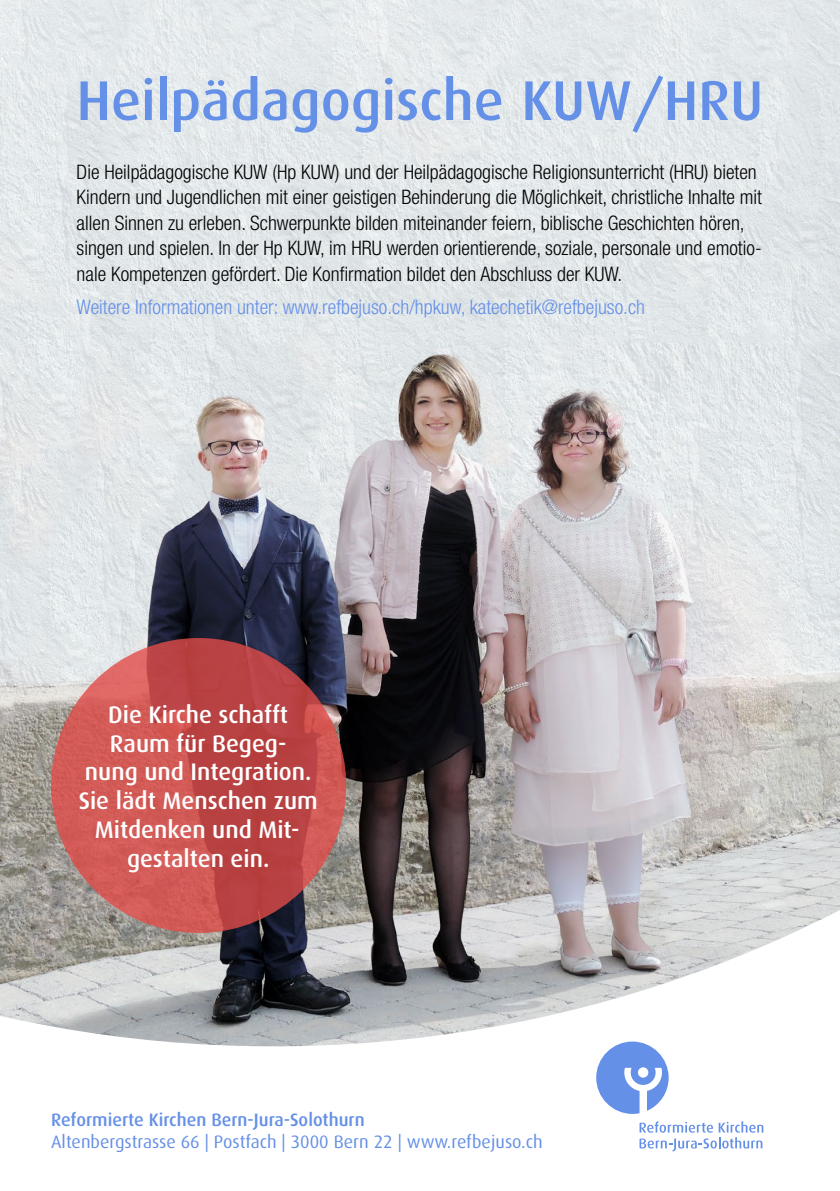
<style>
.page{position:relative;width:840px;height:1191px;background:#fff}
.page>*{position:absolute;margin:0;border:0;box-sizing:border-box;transform-origin:0 0}
.t1{font:500 56px "Dax";color:#6590e7}
.t2{font:500 24px/28.8px "Dax";color:#fff;text-align:center}
.t3{font:300 condensed 20px/25.6px "Helvetica Neue LT Std";color:#000}
.t4{font:300 condensed 20px "Helvetica Neue LT Std";color:#6590e7}
.t5{font:18px "Dax";color:#6590e7}
.t6{font:500 18px "Dax";color:#6590e7}
</style>
<div class="page">
<img style="left:0;top:0;width:839px;height:1047px">
<svg style="left:51px;top:638px;width:295px;height:295px;background:#c64f4d"></svg>
<svg style="left:596px;top:1041px;width:72px;height:73px"></svg>
<svg style="left:639px;top:1121px;width:124px;height:30px"></svg>
<h1 class="t1" style="left:77px;top:69px;width:687px">Heilpädagogische KUW/HRU</h1>
<p class="t3" style="left:77px;top:159px;width:686px">Die Heilpädagogische KUW (Hp KUW) und der Heilpädagogische Religionsunterricht (HRU) bieten Kindern und Jugendlichen mit einer geistigen Behinderung die Möglichkeit, christliche Inhalte mit allen Sinnen zu erleben. Schwerpunkte bilden miteinander feiern, biblische Geschichten hören, singen und spielen. In der Hp KUW, im HRU werden orientierende, soziale, personale und emotio&shy;nale Kompetenzen gefördert. Die Konfirmation bildet den Abschluss der KUW.</p>
<p class="t4" style="left:77px;top:296px;width:569px">Weitere Informationen unter: www.refbejuso.ch/hpkuw, katechetik@refbejuso.ch</p>
<p class="t2" style="left:79px;top:700px;width:240px">Die Kirche schafft<br>Raum für Begeg-<br>nung und Integration.<br>Sie lädt Menschen zum<br>Mitdenken und Mit&shy;gestalten ein.</p>
<p class="t6" style="left:51px;top:1110px;width:315px">Reformierte Kirchen Bern-Jura-Solothurn</p>
<p class="t5" style="left:51px;top:1132px;width:493px">Altenbergstrasse 66 | Postfach | 3000 Bern 22 | www.refbejuso.ch</p>
</div>
